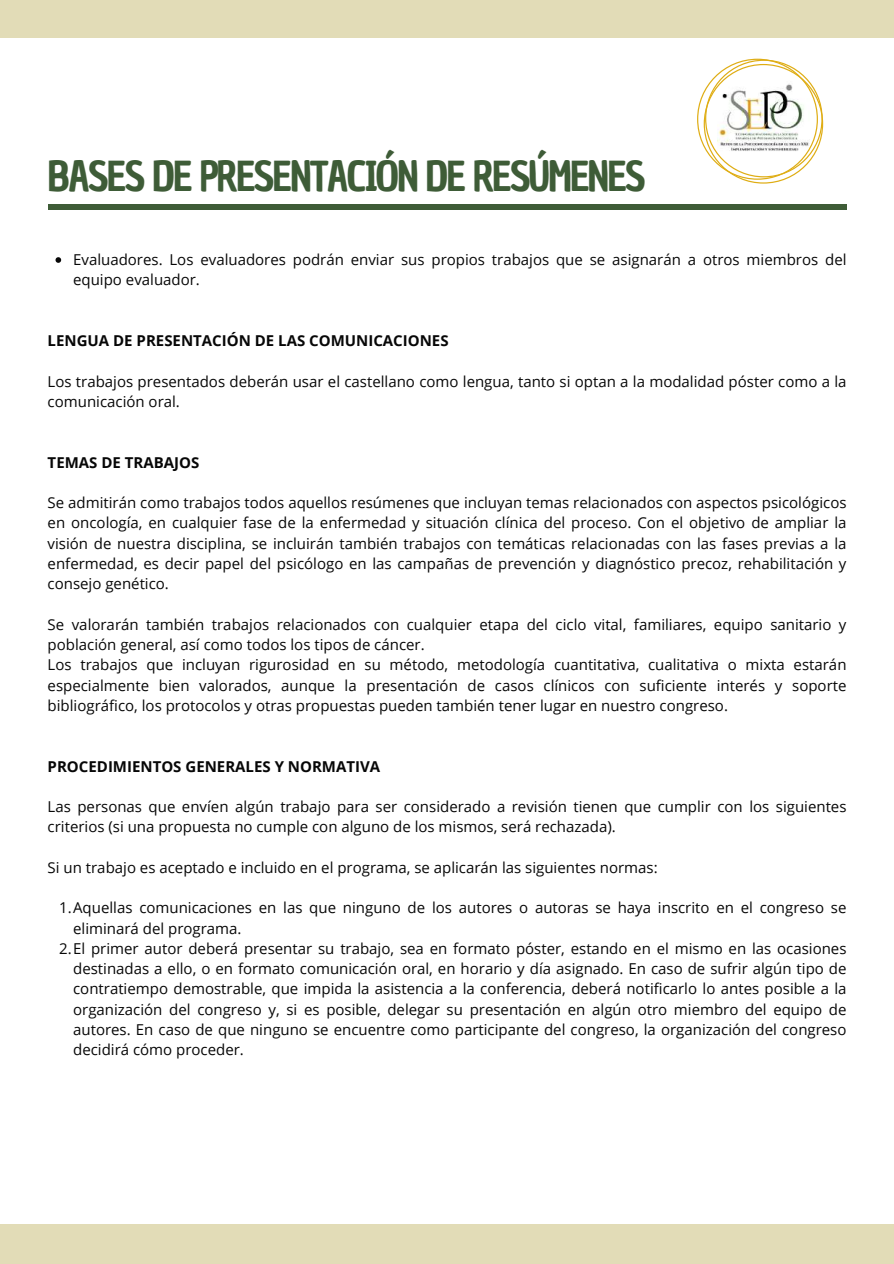
<style>
.page{position:relative;width:894px;height:1264px;background:#fff}
.page>*{position:absolute;margin:0;border:0;box-sizing:border-box;transform-origin:0 0}
.t1{font:40.35px "Chau Philomene One";letter-spacing:-.05em;color:#3e5c37}
.t2{font:15px/20.2px "Open Sans";color:#070707}
.t3{font:700 15px "Open Sans";color:#070707}
</style>
<div class="page">
<div style="left:48px;top:204px;width:798px;height:5px;background:#3e5c37"></div>
<svg style="left:55px;top:257px;width:6px;height:6px"></svg>
<div style="left:0;top:1224px;width:893px;height:39px;background:#e2dcb7"></div>
<div style="left:0;top:0;width:893px;height:38px;background:#e2dcb7"></div>
<svg style="left:697px;top:59px;width:125px;height:125px"></svg>
<h1 class="t1" style="left:48px;top:149px;width:599px">BASES DE PRESENTACIÓN DE RESÚMENES</h1>
<p class="t2" style="left:73px;top:249px;width:774px">Evaluadores. Los evaluadores podrán enviar sus propios trabajos que se asignarán a otros miembros del equipo evaluador.</p>
<p class="t3" style="left:48px;top:330px;width:402px">LENGUA DE PRESENTACIÓN DE LAS COMUNICACIONES</p>
<p class="t2" style="left:48px;top:371px;width:800px">Los trabajos presentados deberán usar el castellano como lengua, tanto si optan a la modalidad póster como a la comunicación oral.</p>
<p class="t3" style="left:48px;top:451px;width:153px">TEMAS DE TRABAJOS</p>
<p class="t2" style="left:48px;top:492px;width:800px;text-align:justify">Se admitirán como trabajos todos aquellos resúmenes que incluyan temas relacionados con aspectos psicológicos en oncología, en cualquier fase de la enfermedad y situación clínica del proceso. Con el objetivo de ampliar la visión de nuestra disciplina, se incluirán también trabajos con temáticas relacionadas con las fases previas a la enfermedad, es decir papel del psicólogo en las campañas de prevención y diagnóstico precoz, rehabilitación y consejo genético.</p>
<p class="t2" style="left:48px;top:614px;width:800px">Se valorarán también trabajos relacionados con cualquier etapa del ciclo vital, familiares, equipo sanitario y población general, así como todos los tipos de cáncer.<br>Los trabajos que incluyan rigurosidad en su método, metodología cuantitativa, cualitativa o mixta estarán especialmente bien valorados, aunque la presentación de casos clínicos con suficiente interés y soporte bibliográfico, los protocolos y otras propuestas pueden también tener lugar en nuestro congreso.</p>
<p class="t3" style="left:48px;top:755px;width:334px">PROCEDIMIENTOS GENERALES Y NORMATIVA</p>
<p class="t2" style="left:48px;top:796px;width:800px">Las personas que envíen algún trabajo para ser considerado a revisión tienen que cumplir con los siguientes criterios (si una propuesta no cumple con alguno de los mismos, será rechazada).</p>
<p class="t2" style="left:48px;top:857px;width:611px">Si un trabajo es aceptado e incluido en el programa, se aplicarán las siguientes normas:</p>
<p class="t2" style="left:59px;top:897px;width:788px">1.Aquellas comunicaciones en las que ninguno de los autores o autoras se haya inscrito en el congreso se</p>
<p class="t2" style="left:73px;top:917px;width:170px">eliminará del programa.</p>
<p class="t2" style="left:59px;top:938px;width:788px">2.El primer autor deberá presentar su trabajo, sea en formato póster, estando en el mismo en las ocasiones</p>
<p class="t2" style="left:73px;top:958px;width:774px">destinadas a ello, o en formato comunicación oral, en horario y día asignado. En caso de sufrir algún tipo de</p>
<p class="t2" style="left:73px;top:978px;width:774px">contratiempo demostrable, que impida la asistencia a la conferencia, deberá notificarlo lo antes posible a la</p>
<p class="t2" style="left:73px;top:998px;width:774px">organización del congreso y, si es posible, delegar su presentación en algún otro miembro del equipo de</p>
<p class="t2" style="left:73px;top:1019px;width:774px">autores. En caso de que ninguno se encuentre como participante del congreso, la organización del congreso</p>
<p class="t2" style="left:73px;top:1039px;width:172px">decidirá cómo proceder.</p>
</div>
